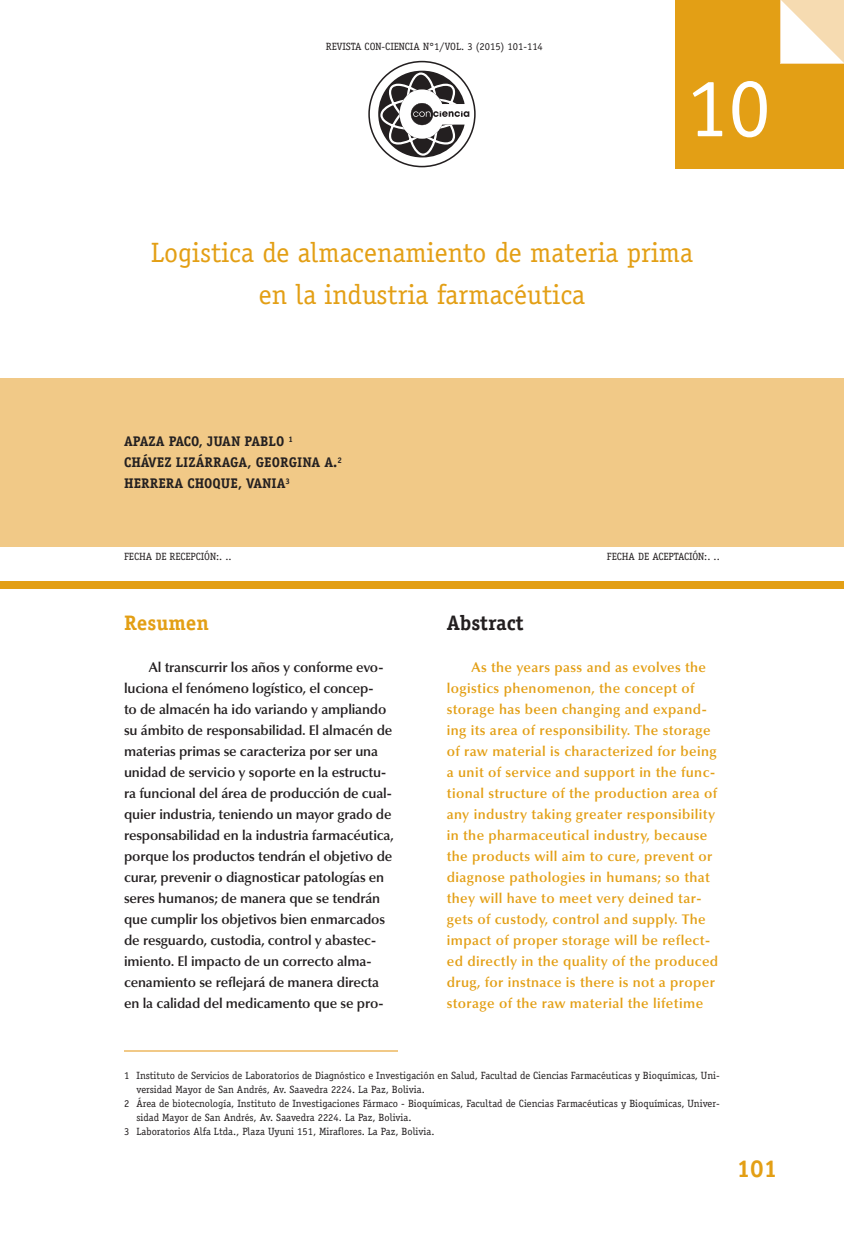
<style>
.page{position:relative;width:844px;height:1241px;background:#fff}
.page>*{position:absolute;margin:0;border:0;box-sizing:border-box;transform-origin:0 0}
.t1{font:84px "Officina Serif Std";color:#fff}
.t2{font:28px/42px "Officina Serif Std";color:#e39f15;text-align:center}
.t3{font:700 24.5px "Officina Serif Std";color:#e39f15}
.t4{font:700 21px "Officina Serif Std";color:#231f20}
.t5{font:700 21px "Officina Serif Std";color:#e39f15}
.t6{font:600 14px/21px "Optima LT Std";letter-spacing:-.015em;color:#231f20}
.t7{font:600 14px/21px "Optima LT Std";letter-spacing:.025em;color:#e39f15}
.t8{font:700 14px/21px "Officina Serif Std";color:#231f20}
.t9{font:10.5px "Officina Serif Std";color:#231f20}
</style>
<div class="page">
<div style="left:0;top:378px;width:843px;height:168px;background:#f1c987"></div>
<div style="left:0;top:581px;width:843px;height:7px;background:#e39f15"></div>
<svg style="left:368px;top:61px;width:107px;height:106px"></svg>
<div style="left:675px;top:0;width:168px;height:168px;background:#e39f15"></div>
<svg style="left:780px;top:0;width:63px;height:63px;background:#faecd7"></svg>
<hr style="left:124px;top:1049px;width:273px;height:2px;background:#f1c987">
<p class="t9" style="left:326px;top:42px;width:218px">REVISTA CON-CIENCIA N°1/VOL. 3 (2015) 101-114</p>
<h1 class="t1" style="left:686px;top:75px;width:85px">10</h1>
<h2 class="t2" style="left:151px;top:234px;width:543px">Logistica de almacenamiento de materia prima en la industria farmacéutica</h2>
<p class="t8" style="left:124px;top:432px;width:219px">APAZA PACO, JUAN PABLO <sup>1<br></sup>CHÁVEZ LIZÁRRAGA, GEORGINA A.<sup>2<br></sup>HERRERA CHOQUE, VANIA<sup>3</sup></p>
<p class="t9" style="left:124px;top:552px;width:109px">FECHA DE RECEPCIÓN:. ..</p>
<p class="t9" style="left:606px;top:552px;width:114px">FECHA DE ACEPTACIÓN:. ..</p>
<h3 class="t5" style="left:124px;top:614px;width:86px">Resumen</h3>
<p class="t6" style="left:124px;top:657px;width:271px;text-indent:25px">Al transcurrir los años y conforme evo&shy;luciona el fenómeno logístico, el concep-<br>to de almacén ha ido variando y ampliando su ámbito de responsabilidad. El almacén de materias primas se caracteriza por ser una unidad de servicio y soporte en la estructu&shy;ra funcional del área de producción de cual&shy;quier industria, teniendo un mayor grado de responsabilidad en la industria farmacéutica, porque los productos tendrán el objetivo de curar, prevenir o diagnosticar patologías en seres humanos; de manera que se tendrán que cumplir los objetivos bien enmarcados de resguardo, custodia, control y abastec&shy;imiento. El impacto de un correcto alma&shy;cenamiento se reflejará de manera directa en la calidad del medicamento que se pro-</p>
<h3 class="t4" style="left:446px;top:614px;width:78px">Abstract</h3>
<p class="t7" style="left:446px;top:657px;width:273px;text-indent:25px">As the years pass and as evolves the logistics phenomenon, the concept of storage has been changing and expand&shy;ing its area of responsibility. The storage of raw material is characterized for being a unit of service and support in the func&shy;tional structure of the production area of any industry taking greater responsibility in the pharmaceutical industry, because the products will aim to cure, prevent or diagnose pathologies in humans; so that they will have to meet very deined tar&shy;gets of custody, control and supply. The impact of proper storage will be reflect&shy;ed directly in the quality of the produced drug, for instnace is there is not a proper storage of the raw material the lifetime</p>
<p class="t9" style="left:124px;top:1070px;width:597px">1 Instituto de Servicios de Laboratorios de Diagnóstico e Investigación en Salud, Facultad de Ciencias Farmacéuticas y Bioquímicas, Uni-</p>
<p class="t9" style="left:136px;top:1084px;width:290px">versidad Mayor de San Andrés, Av. Saavedra 2224. La Paz, Bolivia.</p>
<p class="t9" style="left:124px;top:1098px;width:597px">2 Área de biotecnología, Instituto de Investigaciones Fármaco - Bioquímicas, Facultad de Ciencias Farmacéuticas y Bioquímicas, Univer-</p>
<p class="t9" style="left:136px;top:1112px;width:276px">sidad Mayor de San Andrés, Av. Saavedra 2224. La Paz, Bolivia.</p>
<p class="t9" style="left:124px;top:1126px;width:312px">3 Laboratorios Alfa Ltda., Plaza Uyuni 151, Miraflores. La Paz, Bolivia.</p>
<h3 class="t3" style="left:736px;top:1158px;width:42px">101</h3>
</div>
